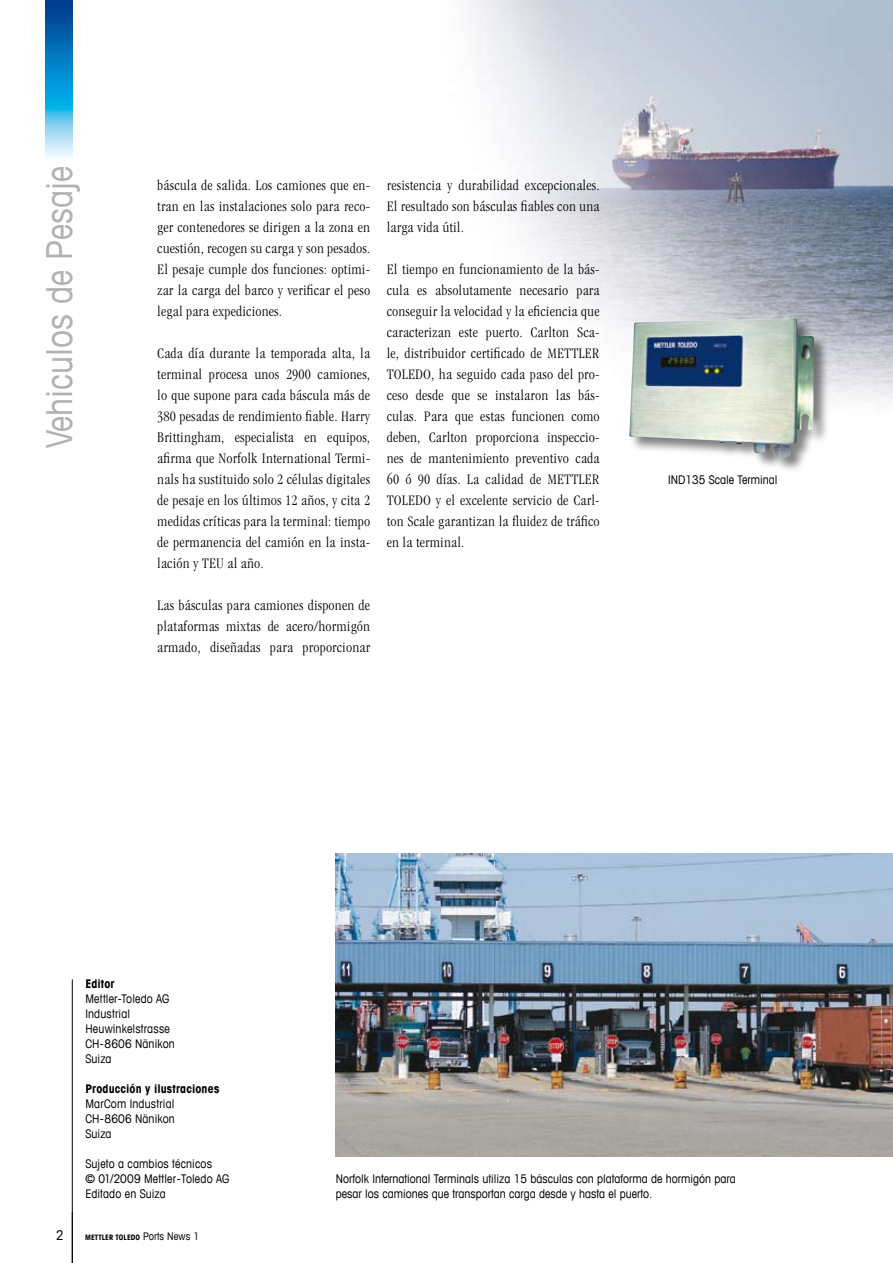
<style>
.page{position:relative;width:893px;height:1263px;background:#fff}
.page>*{position:absolute;margin:0;border:0;box-sizing:border-box;transform-origin:0 0}
.t1{font:condensed 36px "Avant Garde Com";color:#b1b2b4}
.t2{font:300 condensed 15px/21px "MTD Magazin";letter-spacing:.005em;color:#000;text-align:justify}
.t3{font:condensed 12px/15px "Avant Garde Com";color:#000}
.t4{font:700 condensed 12px "Avant Garde Com";letter-spacing:.015em;color:#000}
.t5{font:700 condensed 7.5px "Avant Garde Com";letter-spacing:.015em;color:#000}
.s1{font-weight:400;font-size:10.5px}
</style>
<div class="page">
<img style="left:45px;top:0;width:27px;height:158px">
<img style="left:467px;top:0;width:426px;height:400px">
<hr style="left:72px;top:979px;width:1px;height:284px;background:#000">
<div style="left:627px;top:316px;width:202px;height:159px;background:#000;opacity:.5"></div>
<img style="left:629px;top:318px;width:185px;height:139px">
<img style="left:336px;top:853px;width:557px;height:303px">
<h1 class="t1" style="left:37px;top:448px;width:284px;rotate:-90deg">Vehiculos de Pesaje</h1>
<p class="t2" style="left:157px;top:175px;width:214px">báscula de salida. Los camiones que en&shy;tran en las instalaciones solo para reco&shy;ger contenedores se dirigen a la zona en cuestión, recogen su carga y son pesados.<br>El pesaje cumple dos funciones: optimi&shy;zar la carga del barco y verificar el peso legal para expediciones.</p>
<p class="t2" style="left:157px;top:343px;width:215px">Cada día durante la temporada alta, la terminal procesa unos 2900 camiones, lo que supone para cada báscula más de 380 pesadas de rendimiento fiable. Harry Brittingham, especialista en equipos, afirma que Norfolk International Termi&shy;nals ha sustituido solo 2 células digitales de pesaje en los últimos 12 años, y cita 2 medidas críticas para la terminal: tiempo de permanencia del camión en la insta&shy;lación y TEU al año.</p>
<p class="t2" style="left:157px;top:595px;width:214px">Las básculas para camiones disponen de plataformas mixtas de acero/hormigón armado, diseñadas para proporcionar</p>
<p class="t2" style="left:387px;top:175px;width:214px">resistencia y durabilidad excepcionales.<br>El resultado son básculas fiables con una larga vida útil.</p>
<p class="t2" style="left:387px;top:259px;width:214px">El tiempo en funcionamiento de la bás&shy;cula es absolutamente necesario para conseguir la velocidad y la eficiencia que caracterizan este puerto. Carlton Sca&shy;le, distribuidor certificado de METTLER TOLEDO, ha seguido cada paso del pro&shy;ceso desde que se instalaron las bás&shy;culas. Para que estas funcionen como deben, Carlton proporciona inspeccio&shy;nes de mantenimiento preventivo cada 60 ó 90 días. La calidad de METTLER TOLEDO y el excelente servicio de Carl&shy;ton Scale garantizan la fluidez de tráfico en la terminal.</p>
<p class="t3" style="left:668px;top:472px;width:111px">IND135 Scale Terminal</p>
<p class="t4" style="left:85px;top:976px;width:31px">Editor</p>
<p class="t3" style="left:85px;top:991px;width:91px">Mettler-Toledo AG<br>Industrial<br>Heuwinkelstrasse<br>CH-8606 Nänikon<br>Suiza</p>
<p class="t4" style="left:85px;top:1081px;width:135px">Producción y ilustraciones</p>
<p class="t3" style="left:85px;top:1096px;width:91px;text-align:justify">MarCom Industrial CH-8606 Nänikon Suiza</p>
<p class="t3" style="left:85px;top:1156px;width:145px">Sujeto a cambios técnicos<br>© 01/2009 Mettler-Toledo AG<br>Editado en Suiza</p>
<p class="t5" style="left:85px;top:1233px;width:116px">METTLER TOLEDO <span class="s1">Ports News 1</span></p>
<p class="t3" style="left:336px;top:1171px;width:401px">Norfolk International Terminals utiliza 15 básculas con plataforma de hormigón para pesar los camiones que transportan carga desde y hasta el puerto.</p>
</div>
